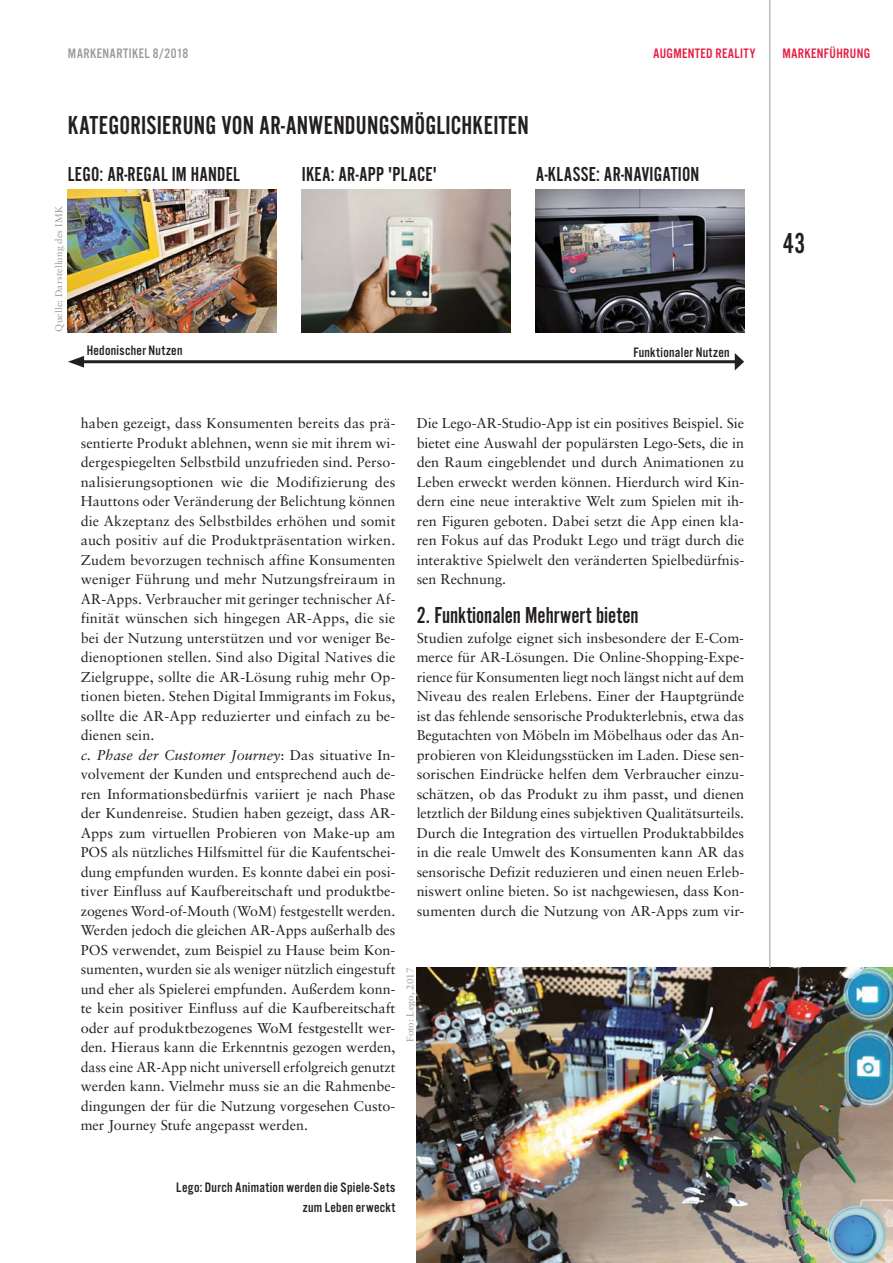
<style>
.page{position:relative;width:893px;height:1263px;background:#fff}
.page>*{position:absolute;margin:0;border:0;box-sizing:border-box;transform-origin:0 0}
.t1{font:30px "Alternate Got No 2 D";color:#231f20}
.t2{font:27px "Alternate Got No 2 D";letter-spacing:.01em;color:#231f20}
.t3{font:24px "Alternate Got No 2 D";color:#231f20}
.t4{font:21px "Alternate Got No 2 D";letter-spacing:.01em;color:#231f20}
.t5{font:14.25px/19.5px "Sabon";color:#231f20;text-align:justify}
.t6{font:14.25px/19.5px "Alternate Got No 3 D";letter-spacing:.02em;color:#231f20;text-align:right}
.t7{font:14.25px "Alternate Got No 3 D";letter-spacing:.025em;color:#e51c42}
.t8{font:14.25px "Alternate Got No 3 D";letter-spacing:.025em;color:#9c9b9b}
.t9{font:9.75px "Sabon";letter-spacing:.02em;color:#9c9b9b}
.s1{font-style:italic}
</style>
<div class="page">
<hr style="left:78px;top:360px;width:659px;height:3px;background:#231f20">
<svg style="left:68px;top:356px;width:16px;height:12px"></svg>
<svg style="left:735px;top:353px;width:9px;height:17px"></svg>
<img style="left:417px;top:967px;width:476px;height:296px">
<img style="left:68px;top:190px;width:208px;height:142px">
<img style="left:536px;top:190px;width:208px;height:142px">
<img style="left:302px;top:190px;width:208px;height:142px">
<hr style="left:769px;top:0;width:1px;height:968px;background:#bdbdbc">
<p class="t8" style="left:68px;top:48px;width:122px">MARKENARTIKEL 8/2018</p>
<p class="t7" style="left:653px;top:48px;width:104px">AUGMENTED REALITY</p>
<p class="t7" style="left:782px;top:48px;width:89px">MARKENFÜHRUNG</p>
<h2 class="t2" style="left:68px;top:116px;width:462px">KATEGORISIERUNG VON AR-ANWENDUNGSMÖGLICHKEITEN</h2>
<h3 class="t4" style="left:68px;top:167px;width:174px">LEGO: AR-REGAL IM HANDEL</h3>
<h3 class="t4" style="left:302px;top:167px;width:137px">IKEA: AR-APP 'PLACE'</h3>
<h3 class="t4" style="left:536px;top:167px;width:165px">A-KLASSE: AR-NAVIGATION</h3>
<p class="t9" style="left:55px;top:332px;width:127px;rotate:-90deg">Quelle: Darstellung des IMK</p>
<p class="t6" style="left:87px;top:342px;width:97px">Hedonischer Nutzen</p>
<p class="t6" style="left:633px;top:344px;width:98px">Funktionaler Nutzen</p>
<p class="t5" style="left:81px;top:415px;width:316px;text-align:left">haben gezeigt, dass Konsumenten bereits das prä&shy;sentierte Produkt ablehnen, wenn sie mit ihrem wi&shy;dergespiegelten Selbstbild unzufrieden sind. Perso&shy;nalisierungsoptionen wie die Modifizierung des Hauttons oder Veränderung der Belichtung können die Akzeptanz des Selbstbildes erhöhen und somit auch positiv auf die Produktpräsentation wirken.<br>Zudem bevorzugen technisch affine Konsumenten weniger Führung und mehr Nutzungsfreiraum in AR-Apps. Verbraucher mit geringer technischer Af&shy;finität wünschen sich hingegen AR-Apps, die sie bei der Nutzung unterstützen und vor weniger Be&shy;dienoptionen stellen. Sind also Digital Natives die Zielgruppe, sollte die AR-Lösung ruhig mehr Op&shy;tionen bieten. Stehen Digital Immigrants im Fokus, sollte die AR-App reduzierter und einfach zu be&shy;dienen sein.<br><span class="s1">c. Phase der Customer Journey</span>: Das situative In&shy;volvement der Kunden und entsprechend auch de&shy;ren Informationsbedürfnis variiert je nach Phase der Kundenreise. Studien haben gezeigt, dass AR-Apps zum virtuellen Probieren von Make-up am POS als nützliches Hilfsmittel für die Kaufentschei&shy;dung empfunden wurden. Es konnte dabei ein posi&shy;tiver Einfluss auf Kaufbereitschaft und produktbe&shy;zogenes Word-of-Mouth (WoM) festgestellt werden.<br>Werden jedoch die gleichen AR-Apps außerhalb des POS verwendet, zum Beispiel zu Hause beim Kon&shy;sumenten, wurden sie als weniger nützlich eingestuft und eher als Spielerei empfunden. Außerdem konn&shy;te kein positiver Einfluss auf die Kaufbereitschaft oder auf produktbezogenes WoM festgestellt wer&shy;den. Hieraus kann die Erkenntnis gezogen werden, dass eine AR-App nicht universell erfolgreich genutzt werden kann. Vielmehr muss sie an die Rahmenbe&shy;dingungen der für die Nutzung vorgesehen Custo&shy;mer Journey Stufe angepasst werden.</p>
<p class="t5" style="left:417px;top:415px;width:329px">Die Lego-AR-Studio-App ist ein positives Beispiel. Sie bietet eine Auswahl der populärsten Lego-Sets, die in den Raum eingeblendet und durch Animationen zu Leben erweckt werden können. Hierdurch wird Kin&shy;dern eine neue interaktive Welt zum Spielen mit ih&shy;ren Figuren geboten. Dabei setzt die App einen kla&shy;ren Fokus auf das Produkt Lego und trägt durch die interaktive Spielwelt den veränderten Spielbedürfnis&shy;sen Rechnung.</p>
<h3 class="t3" style="left:417px;top:607px;width:223px">2. Funktionalen Mehrwert bieten</h3>
<p class="t5" style="left:417px;top:629px;width:329px">Studien zufolge eignet sich insbesondere der E-Com&shy;merce für AR-Lösungen. Die Online-Shopping-Expe&shy;rience für Konsumenten liegt noch längst nicht auf dem Niveau des realen Erlebens. Einer der Hauptgründe ist das fehlende sensorische Produkterlebnis, etwa das Begutachten von Möbeln im Möbelhaus oder das An&shy;probieren von Kleidungsstücken im Laden. Diese sen&shy;sorischen Eindrücke helfen dem Verbraucher einzu&shy;schätzen, ob das Produkt zu ihm passt, und dienen letztlich der Bildung eines subjektiven Qualitätsurteils.<br>Durch die Integration des virtuellen Produktabbildes in die reale Umwelt des Konsumenten kann AR das sensorische Defizit reduzieren und einen neuen Erleb&shy;niswert online bieten. So ist nachgewiesen, dass Kon&shy;sumenten durch die Nutzung von AR-Apps zum vir-</p>
<p class="t9" style="left:406px;top:1042px;width:75px;rotate:-90deg">Foto: Lego, 2017</p>
<p class="t6" style="left:176px;top:1179px;width:221px">Lego: Durch Animation werden die Spiele-Sets zum Leben erweckt</p>
<h1 class="t1" style="left:783px;top:233px;width:24px">43</h1>
</div>
